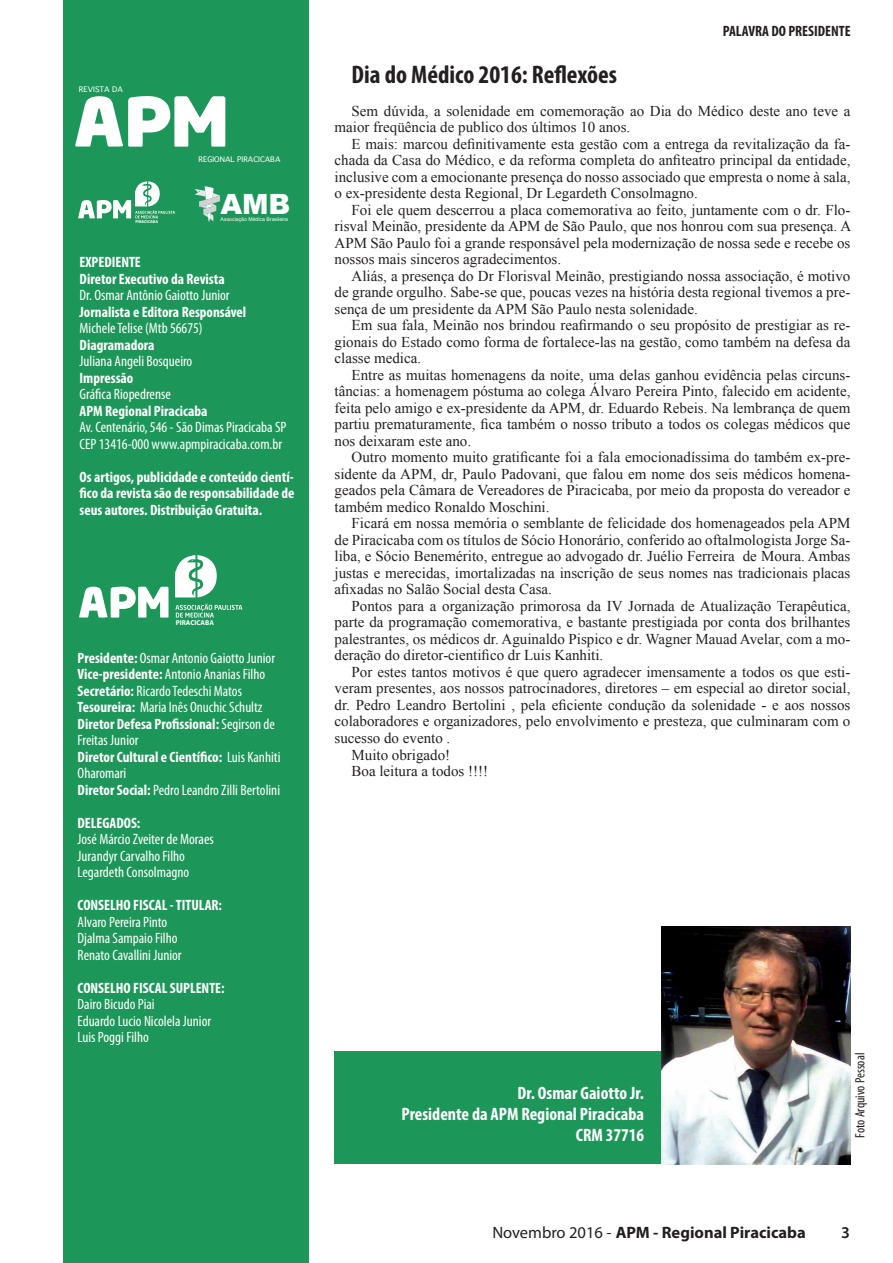
<style>
.page{position:relative;width:893px;height:1263px;background:#fff}
.page>*{position:absolute;margin:0;border:0;box-sizing:border-box;transform-origin:0 0}
.t1{font:900 28.05px "Arial";color:#fff}
.t2{font:700 condensed 25.5px "Myriad Pro";color:#231f20}
.t3{font:700 condensed 18px/21px "Myriad Pro";color:#fff;text-align:right}
.t4{font:700 16.5px "Myriad Pro";color:#231f20}
.t5{font:600 16.5px "Myriad Pro";color:#231f20}
.t6{font:15px/16.5px "Times New Roman";color:#231f20;text-align:justify}
.t7{font:condensed 15px/16.5px "Myriad Pro";color:#fff}
.t8{font:700 condensed 15px/16.5px "Myriad Pro";color:#fff}
.t9{font:700 condensed 15px "Myriad Pro";color:#231f20}
.t10{font:condensed 13.5px "Myriad Pro";color:#231f20}
.t11{font:7.35px "Thonburi";color:#fff}
.t12{font:700 7.05px "Myriad Pro";color:#fff}
.t13{font:5.1px "Arial";color:#fff}
.t14{font:700 4.2px "Myriad Pro";color:#fff}
.s1{font-weight:700}
.s2{font-weight:400}
</style>
<div class="page">
<div style="left:334px;top:1052px;width:516px;height:112px;background:#1d9759"></div>
<img style="left:661px;top:926px;width:189px;height:238px">
<div style="left:64px;top:0;width:245px;height:1263px;background:#1d9759"></div>
<svg style="left:175px;top:555px;width:42px;height:42px"></svg>
<svg style="left:79px;top:586px;width:90px;height:32px"></svg>
<svg style="left:175px;top:604px;width:67px;height:14px"></svg>
<svg style="left:78px;top:181px;width:97px;height:38px"></svg>
<svg style="left:195px;top:186px;width:25px;height:36px"></svg>
<svg style="left:75px;top:96px;width:150px;height:51px"></svg>
<p class="t11" style="left:79px;top:85px;width:45px">REVISTA DA</p>
<p class="t14" style="left:135px;top:219px;width:24px">PIRACICABA</p>
<p class="t11" style="left:199px;top:155px;width:83px">REGIONAL PIRACICABA</p>
<h1 class="t1" style="left:220px;top:183px;width:72px">AMB</h1>
<p class="t13" style="left:221px;top:216px;width:69px">Associação Médica Brasileira</p>
<p class="t8" style="left:80px;top:254px;width:147px">EXPEDIENTE<br>Diretor Executivo da Revista</p>
<p class="t7" style="left:80px;top:287px;width:152px">Dr. Osmar Antônio Gaiotto Junior</p>
<p class="t8" style="left:80px;top:303px;width:168px">Jornalista e Editora Responsável</p>
<p class="t7" style="left:80px;top:320px;width:125px">Michele Telise (Mtb 56675)</p>
<p class="t8" style="left:80px;top:336px;width:77px">Diagramadora</p>
<p class="t7" style="left:80px;top:353px;width:114px">Juliana Angeli Bosqueiro</p>
<p class="t8" style="left:80px;top:369px;width:55px">Impressão</p>
<p class="t7" style="left:80px;top:386px;width:93px">Gráfica Riopedrense</p>
<p class="t8" style="left:80px;top:402px;width:129px">APM Regional Piracicaba</p>
<p class="t7" style="left:80px;top:419px;width:208px">Av. Centenário, 546 - São Dimas Piracicaba SP<br>CEP 13416-000 www.apmpiracicaba.com.br</p>
<p class="t8" style="left:80px;top:468px;width:216px;text-align:justify">Os artigos, publicidade e conteúdo cientí&shy;fico da revista são de responsabilidade de seus autores. Distribuição Gratuita.</p>
<p class="t12" style="left:176px;top:618px;width:40px">PIRACICABA</p>
<p class="t7" style="left:78px;top:649px;width:204px"><span class="s1">Presidente:</span> Osmar Antonio Gaiotto Junior <span class="s1">Vice-presidente:</span> Antonio Ananias Filho <span class="s1">Secretário:</span> Ricardo Tedeschi Matos <span class="s1">Tesoureira:</span> Maria Inês Onuchic Schultz <span class="s1">Diretor Defesa Profissional:</span> Segirson de Freitas Junior<br><span class="s1">Diretor Cultural e Científico:</span> Luis Kanhiti Oharomari<br><span class="s1">Diretor Social:</span> Pedro Leandro Zilli Bertolini</p>
<p class="t8" style="left:78px;top:814px;width:64px">DELEGADOS:</p>
<p class="t7" style="left:78px;top:831px;width:138px">José Márcio Zveiter de Moraes<br>Jurandyr Carvalho Filho<br>Legardeth Consolmagno</p>
<p class="t8" style="left:78px;top:896px;width:146px">CONSELHO FISCAL - TITULAR:</p>
<p class="t7" style="left:78px;top:913px;width:106px">Alvaro Pereira Pinto<br>Djalma Sampaio Filho<br>Renato Cavallini Junior</p>
<p class="t8" style="left:78px;top:979px;width:149px">CONSELHO FISCAL SUPLENTE:</p>
<p class="t7" style="left:78px;top:996px;width:135px">Dairo Bicudo Piai<br>Eduardo Lucio Nicolela Junior<br>Luis Poggi Filho</p>
<p class="t9" style="left:723px;top:22px;width:129px">PALAVRA DO PRESIDENTE</p>
<h2 class="t2" style="left:351px;top:58px;width:267px">Dia do Médico 2016: Reflexões</h2>
<p class="t6" style="left:334px;top:102px;width:517px;text-indent:17px">Sem dúvida, a solenidade em comemoração ao Dia do Médico deste ano teve a maior freqüência de publico dos últimos 10 anos.</p>
<p class="t6" style="left:334px;top:135px;width:517px;text-indent:17px">E mais: marcou definitivamente esta gestão com a entrega da revitalização da fa&shy;chada da Casa do Médico, e da reforma completa do anfiteatro principal da entidade, inclusive com a emocionante presença do nosso associado que empresta o nome à sala, o ex-presidente desta Regional, Dr Legardeth Consolmagno.</p>
<p class="t6" style="left:334px;top:201px;width:518px;text-indent:17px">Foi ele quem descerrou a placa comemorativa ao feito, juntamente com o dr. Flo&shy;risval Meinão, presidente da APM de São Paulo, que nos honrou com sua presença. A APM São Paulo foi a grande responsável pela modernização de nossa sede e recebe os nossos mais sinceros agradecimentos.</p>
<p class="t6" style="left:334px;top:267px;width:517px;text-indent:17px">Aliás, a presença do Dr Florisval Meinão, prestigiando nossa associação, é motivo de grande orgulho. Sabe-se que, poucas vezes na história desta regional tivemos a pre&shy;sença de um presidente da APM São Paulo nesta solenidade.</p>
<p class="t6" style="left:334px;top:317px;width:517px;text-indent:17px">Em sua fala, Meinão nos brindou reafirmando o seu propósito de prestigiar as re&shy;gionais do Estado como forma de fortalece-las na gestão, como também na defesa da classe medica.</p>
<p class="t6" style="left:334px;top:366px;width:517px;text-indent:17px">Entre as muitas homenagens da noite, uma delas ganhou evidência pelas circuns&shy;tâncias: a homenagem póstuma ao colega Álvaro Pereira Pinto, falecido em acidente, feita pelo amigo e ex-presidente da APM, dr. Eduardo Rebeis. Na lembrança de quem partiu prematuramente, fica também o nosso tributo a todos os colegas médicos que nos deixaram este ano.</p>
<p class="t6" style="left:334px;top:449px;width:517px;text-indent:17px">Outro momento muito gratificante foi a fala emocionadíssima do também ex-pre&shy;sidente da APM, dr, Paulo Padovani, que falou em nome dos seis médicos homena&shy;geados pela Câmara de Vereadores de Piracicaba, por meio da proposta do vereador e também medico Ronaldo Moschini.</p>
<p class="t6" style="left:334px;top:515px;width:517px;text-indent:17px">Ficará em nossa memória o semblante de felicidade dos homenageados pela APM de Piracicaba com os títulos de Sócio Honorário, conferido ao oftalmologista Jorge Sa&shy;liba, e Sócio Benemérito, entregue ao advogado dr. Juélio Ferreira de Moura. Ambas justas e merecidas, imortalizadas na inscrição de seus nomes nas tradicionais placas afixadas no Salão Social desta Casa.</p>
<p class="t6" style="left:334px;top:597px;width:517px;text-indent:17px">Pontos para a organização primorosa da IV Jornada de Atualização Terapêutica, parte da programação comemorativa, e bastante prestigiada por conta dos brilhantes palestrantes, os médicos dr. Aguinaldo Pispico e dr. Wagner Mauad Avelar, com a mo&shy;deração do diretor-cientifico dr Luis Kanhiti.</p>
<p class="t6" style="left:351px;top:663px;width:500px">Por estes tantos motivos é que quero agradecer imensamente a todos os que esti-</p>
<p class="t6" style="left:334px;top:680px;width:517px">veram presentes, aos nossos patrocinadores, diretores – em especial ao diretor social,</p>
<p class="t6" style="left:334px;top:696px;width:517px">dr. Pedro Leandro Bertolini , pela eficiente condução da solenidade - e aos nossos</p>
<p class="t6" style="left:334px;top:713px;width:517px">colaboradores e organizadores, pelo envolvimento e presteza, que culminaram com o</p>
<p class="t6" style="left:334px;top:729px;width:117px">sucesso do evento .</p>
<p class="t6" style="left:351px;top:746px;width:100px">Muito obrigado!</p>
<p class="t6" style="left:351px;top:762px;width:138px">Boa leitura a todos !!!!</p>
<p class="t3" style="left:401px;top:1082px;width:244px">Dr. Osmar Gaiotto Jr.<br>Presidente da APM Regional Piracicaba<br>CRM 37716</p>
<p class="t4" style="left:492px;top:1221px;width:315px"><span class="s2">Novembro 2016 -</span> APM - Regional Piracicaba</p>
<p class="t10" style="left:852px;top:1137px;width:86px;rotate:-90deg">Foto Arquivo Pessoal</p>
<p class="t5" style="left:841px;top:1221px;width:10px">3</p>
</div>
